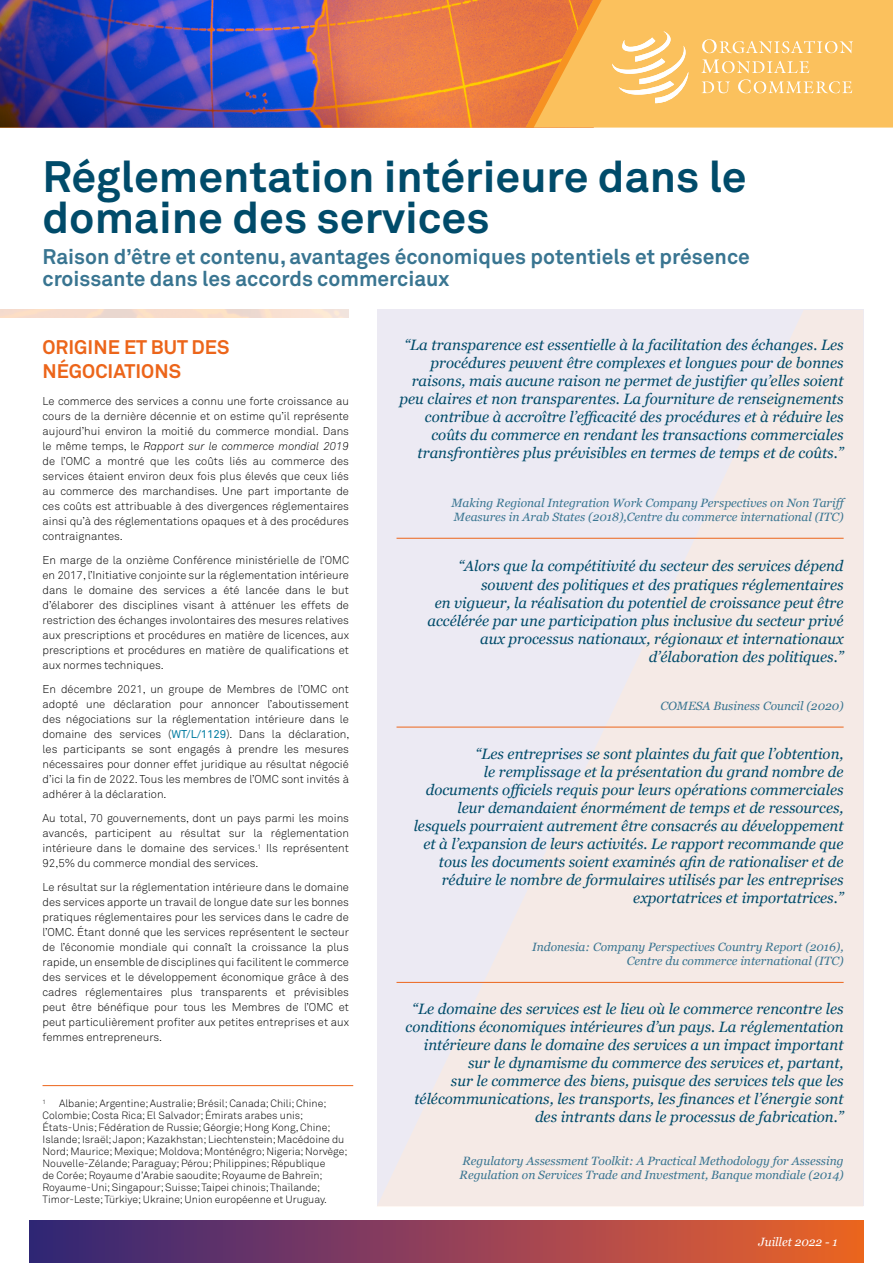
<style>
.page{position:relative;width:893px;height:1263px;background:#fff}
.page>*{position:absolute;margin:0;border:0;box-sizing:border-box;transform-origin:0 0}
.t1{font:700 43.5px/40.5px "Akkurat Pro";color:#004b6a}
.t2{font:700 21px/22.5px "Akkurat Pro";color:#397591}
.t3{font:700 19.5px/23.4px "Akkurat Pro";color:#ec651a}
.t4{font:italic 15px/18px "Georgia";color:#004b6a;text-align:right}
.t5{font:italic 12px/14.2px "Georgia";color:#397591}
.t6{font:italic 12px "Georgia";color:#fff}
.t7{font:300 11.25px/15px "Akkurat Pro";color:#000;text-align:justify}
.t8{font:300 10.5px/12px "Akkurat Pro";color:#000}
.s1{font-style:italic}
.s2{font-weight:400;color:#007ca1}
</style>
<div class="page">
<svg style="left:377px;top:310px;width:486px;height:896px;background:#f0e9eb"></svg>
<img style="left:0;top:0;width:526px;height:128px">
<div style="left:30px;top:1220px;width:833px;height:43px;background:linear-gradient(to right,#33237d,#f0612c)"></div>
<div style="left:602px;top:0;width:291px;height:128px;background:#fbc15d"></div>
<svg style="left:526px;top:0;width:76px;height:128px;background:#f19a47"></svg>
<svg style="left:702px;top:39px;width:151px;height:14px;background:#fbcd7f"></svg>
<svg style="left:701px;top:59px;width:108px;height:14px;background:#fbce80"></svg>
<svg style="left:702px;top:81px;width:28px;height:12px"></svg>
<svg style="left:738px;top:79px;width:114px;height:14px;background:#fbce7f"></svg>
<svg style="left:612px;top:31px;width:76px;height:72px"></svg>
<hr style="left:43px;top:1085px;width:310px;height:1px;background:#ec651a">
<hr style="left:396px;top:538px;width:448px;height:1px;background:#ec651a">
<hr style="left:396px;top:727px;width:448px;height:1px;background:#ec651a">
<hr style="left:396px;top:982px;width:448px;height:1px;background:#ec651a">
<h1 class="t1" style="left:43px;top:156px;width:706px">Réglementation intérieure dans le domaine des services</h1>
<h2 class="t2" style="left:43px;top:245px;width:709px">Raison d’être et contenu, avantages économiques potentiels et présence croissante dans les accords commerciaux</h2>
<h3 class="t3" style="left:43px;top:335px;width:188px">ORIGINE ET BUT DES<br>NÉGOCIATIONS</h3>
<p class="t7" style="left:43px;top:394px;width:308px">Le commerce des services a connu une forte croissance au cours de la dernière décennie et on estime qu’il représente aujourd’hui environ la moitié du commerce mondial. Dans le même temps, le <span class="s1">Rapport sur le commerce mondial 2019 </span>de l’OMC a montré que les coûts liés au commerce des services étaient environ deux fois plus élevés que ceux liés au commerce des marchandises. Une part importante de ces coûts est attribuable à des divergences réglementaires ainsi qu’à des réglementations opaques et à des procédures contraignantes.</p>
<p class="t7" style="left:43px;top:553px;width:308px">En marge de la onzième Conférence ministérielle de l’OMC en 2017, l’Initiative conjointe sur la réglementation intérieure dans le domaine des services a été lancée dans le but d’élaborer des disciplines visant à atténuer les effets de restriction des échanges involontaires des mesures relatives aux prescriptions et procédures en matière de licences, aux prescriptions et procédures en matière de qualifications et aux normes techniques.</p>
<p class="t7" style="left:43px;top:682px;width:308px">En décembre 2021, un groupe de Membres de l’OMC ont adopté une déclaration pour annoncer l’aboutissement des négociations sur la réglementation intérieure dans le domaine des services (<span class="s2">WT/L/1129</span>). Dans la déclaration, les participants se sont engagés à prendre les mesures nécessaires pour donner effet juridique au résultat négocié d’ici la fin de 2022. Tous les membres de l’OMC sont invités à adhérer à la déclaration.</p>
<p class="t7" style="left:43px;top:811px;width:308px">Au total, 70 gouvernements, dont un pays parmi les moins avancés, participent au résultat sur la réglementation intérieure dans le domaine des services.<sup>1</sup> Ils représentent 92,5% du commerce mondial des services.</p>
<p class="t7" style="left:43px;top:880px;width:308px">Le résultat sur la réglementation intérieure dans le domaine des services apporte un travail de longue date sur les bonnes pratiques réglementaires pour les services dans le cadre de l’OMC. Étant donné que les services représentent le secteur de l’économie mondiale qui connaît la croissance la plus rapide, un ensemble de disciplines qui facilitent le commerce des services et le développement économique grâce à des cadres réglementaires plus transparents et prévisibles peut être bénéfique pour tous les Membres de l’OMC et peut particulièrement profiter aux petites entreprises et aux femmes entrepreneurs.</p>
<p class="t8" style="left:43px;top:1097px;width:306px"><sup>1</sup> Albanie; Argentine; Australie; Brésil; Canada; Chili; Chine; Colombie; Costa Rica; El Salvador; Émirats arabes unis; États-Unis; Fédération de Russie; Géorgie; Hong Kong, Chine; Islande; Israël; Japon; Kazakhstan; Liechtenstein; Macédoine du Nord; Maurice; Mexique; Moldova; Monténégro; Nigeria; Norvège; Nouvelle-Zélande; Paraguay; Pérou; Philippines; République<br>de Corée; Royaume d’Arabie saoudite; Royaume de Bahreïn; Royaume-Uni; Singapour; Suisse; Taipei chinois; Thaïlande; Timor-Leste; Türkiye; Ukraine; Union européenne et Uruguay.</p>
<p class="t4" style="left:400px;top:336px;width:446px">“La transparence est essentielle à la facilitation des échanges. Les procédures peuvent être complexes et longues pour de bonnes raisons, mais aucune raison ne permet de justifier qu’elles soient peu claires et non transparentes. La fourniture de renseignements contribue à accroître l’efficacité des procédures et à réduire les coûts du commerce en rendant les transactions commerciales transfrontières plus prévisibles en termes de temps et de coûts.”</p>
<p class="t5" style="left:451px;top:495px;width:398px">Making Regional Integration Work Company Perspectives on Non Tariff<br>Measures in Arab States (2018),Centre du commerce international (ITC)</p>
<p class="t4" style="left:427px;top:557px;width:418px">“Alors que la compétitivité du secteur des services dépend souvent des politiques et des pratiques réglementaires<br>en vigueur, la réalisation du potentiel de croissance peut être accélérée par une participation plus inclusive du secteur privé aux processus nationaux, régionaux et internationaux d’élaboration des politiques.”</p>
<p class="t5" style="left:660px;top:698px;width:185px">COMESA Business Council (2020)</p>
<p class="t4" style="left:414px;top:744px;width:431px">“Les entreprises se sont plaintes du fait que l’obtention,<br>le remplissage et la présentation du grand nombre de documents officiels requis pour leurs opérations commerciales leur demandaient énormément de temps et de ressources, lesquels pourraient autrement être consacrés au développement et à l’expansion de leurs activités. Le rapport recommande que tous les documents soient examinés afin de rationaliser et de réduire le nombre de formulaires utilisés par les entreprises exportatrices et importatrices.”</p>
<p class="t5" style="left:532px;top:939px;width:313px;text-align:right">Indonesia: Company Perspectives Country Report (2016),<br>Centre du commerce international (ITC)</p>
<p class="t4" style="left:406px;top:999px;width:439px">“Le domaine des services est le lieu où le commerce rencontre les conditions économiques intérieures d’un pays. La réglementation intérieure dans le domaine des services a un impact important sur le dynamisme du commerce des services et, partant,<br>sur le commerce des biens, puisque des services tels que les télécommunications, les transports, les finances et l’énergie sont des intrants dans le processus de fabrication.”</p>
<p class="t5" style="left:460px;top:1153px;width:386px">Regulatory Assessment Toolkit: A Practical Methodology for Assessing<br>Regulation on Services Trade and Investment, Banque mondiale (2014)</p>
<p class="t6" style="left:758px;top:1233px;width:81px">Juillet 2022 - 1</p>
</div>
